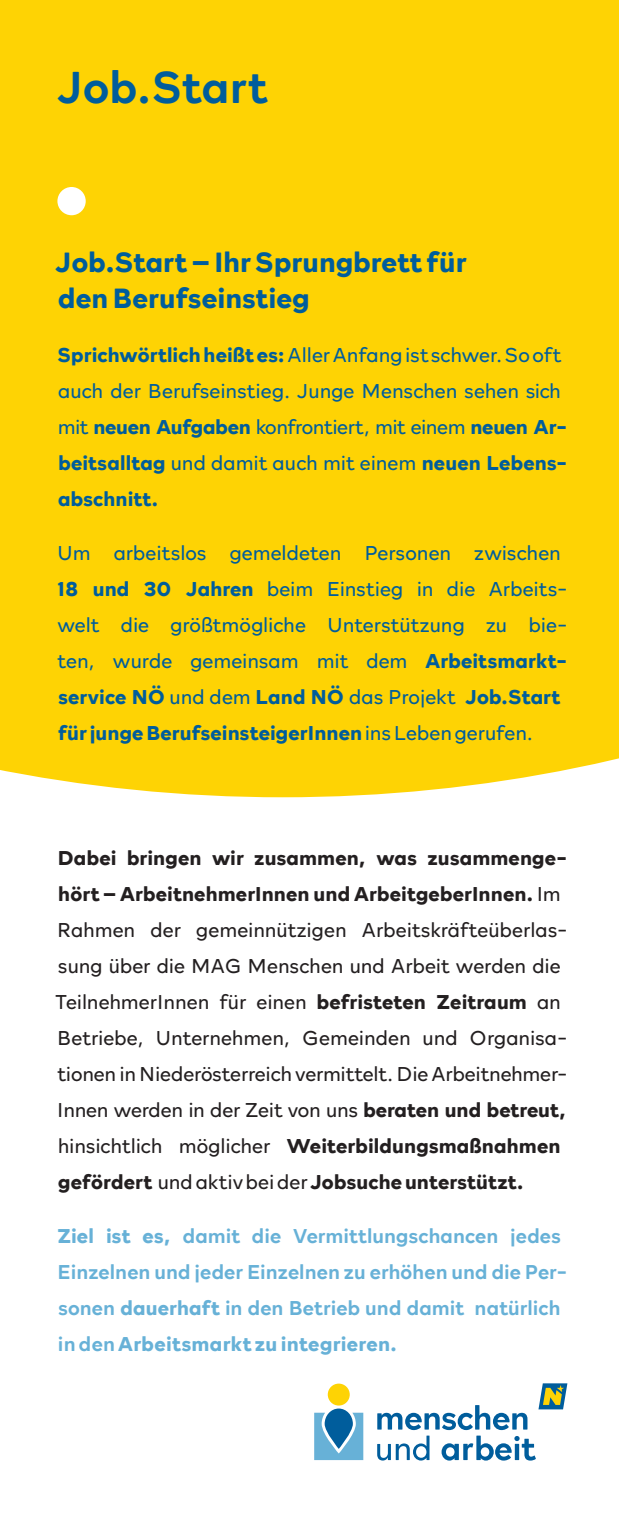
<style>
.page{position:relative;width:619px;height:1518px;background:#fff}
.page>*{position:absolute;margin:0;border:0;box-sizing:border-box;transform-origin:0 0}
.t1{font:500 45.23px "Rockford Sans";letter-spacing:.01em;color:#005d9c}
.t2{font:700 28.12px "Rockford Sans";letter-spacing:.005em;color:#005d9c}
.Absatzformat_1{font:300 20.25px/36px "Rockford Sans";color:#231f20}
.Absatzformat_1-2{font:300 20.25px/36px "Rockford Sans";color:#005d9c}
.Absatzformat_1-3{font:500 20.25px/36px "Rockford Sans";letter-spacing:.005em;color:#67b1d7}
.s1{font-weight:700}
</style>
<div class="page">
<div style="left:0;top:0;width:619px;height:797px;background:#fed304"></div>
<div style="left:328px;top:1384px;width:22px;height:22px;background:#fed304;border-radius:50%"></div>
<svg style="left:314px;top:1409px;width:49px;height:51px;background:#60a3cb"></svg>
<svg style="left:538px;top:1383px;width:29px;height:26px"></svg>
<svg style="left:377px;top:1436px;width:159px;height:25px"></svg>
<svg style="left:377px;top:1405px;width:150px;height:25px"></svg>
<div style="left:57px;top:187px;width:29px;height:28px;background:#fff;border-radius:50%"></div>
<p class="t1" style="left:57px;top:54px;width:211px">Job.Start</p>
<p class="t2" style="left:56px;top:242px;width:412px">Job.Start – Ihr Sprungbrett für</p>
<p class="t2" style="left:58px;top:278px;width:253px">den Berufseinstieg</p>
<p class="Absatzformat_1-2" style="left:58px;top:336px;width:510px"><span class="s1">Sprichwörtlich heißt es:</span> Aller Anfang ist schwer. So oft auch der Berufseinstieg. Junge Menschen sehen sich mit <span class="s1">neuen Aufgaben</span> konfrontiert, mit einem <span class="s1">neuen Ar&shy;beitsalltag</span> und damit auch mit einem <span class="s1">neuen Lebens&shy;abschnitt.</span></p>
<p class="Absatzformat_1-2" style="left:57px;top:534px;width:511px">Um arbeitslos gemeldeten Personen zwischen <span class="s1">18 und 30 Jahren</span> beim Einstieg in die Arbeits&shy;welt die größtmögliche Unterstützung zu bie&shy;ten, wurde gemeinsam mit dem <span class="s1">Arbeitsmarkt&shy;service NÖ</span> und dem <span class="s1">Land NÖ</span> das Projekt <span class="s1">Job.Start für junge BerufseinsteigerInnen</span> ins Leben gerufen.</p>
<p class="Absatzformat_1" style="left:56px;top:838px;width:512px"><span class="s1">Dabei bringen wir zusammen, was zusammenge&shy;hört – ArbeitnehmerInnen und ArbeitgeberInnen.</span> Im Rahmen der gemeinnützigen Arbeitskräfteüberlas&shy;sung über die MAG Menschen und Arbeit werden die TeilnehmerInnen für einen <span class="s1">befristeten Zeitraum</span> an Betriebe, Unternehmen, Gemeinden und Organisa&shy;tionen in Niederösterreich vermittelt. Die Arbeitnehmer-Innen werden in der Zeit von uns <span class="s1">beraten und betreut, </span>hinsichtlich möglicher <span class="s1">Weiterbildungsmaßnahmen gefördert</span> und aktiv bei der <span class="s1">Jobsuche unterstützt.</span></p>
<p class="Absatzformat_1-3" style="left:58px;top:1216px;width:510px"><span class="s1">Ziel ist es,</span> damit die Vermittlungschancen jedes Einzelnen und jeder Einzelnen zu erhöhen und die Per&shy;sonen <span class="s1">dauerhaft</span> in den Betrieb und damit natürlich in den <span class="s1">Arbeitsmarkt zu integrieren.</span></p>
</div>
